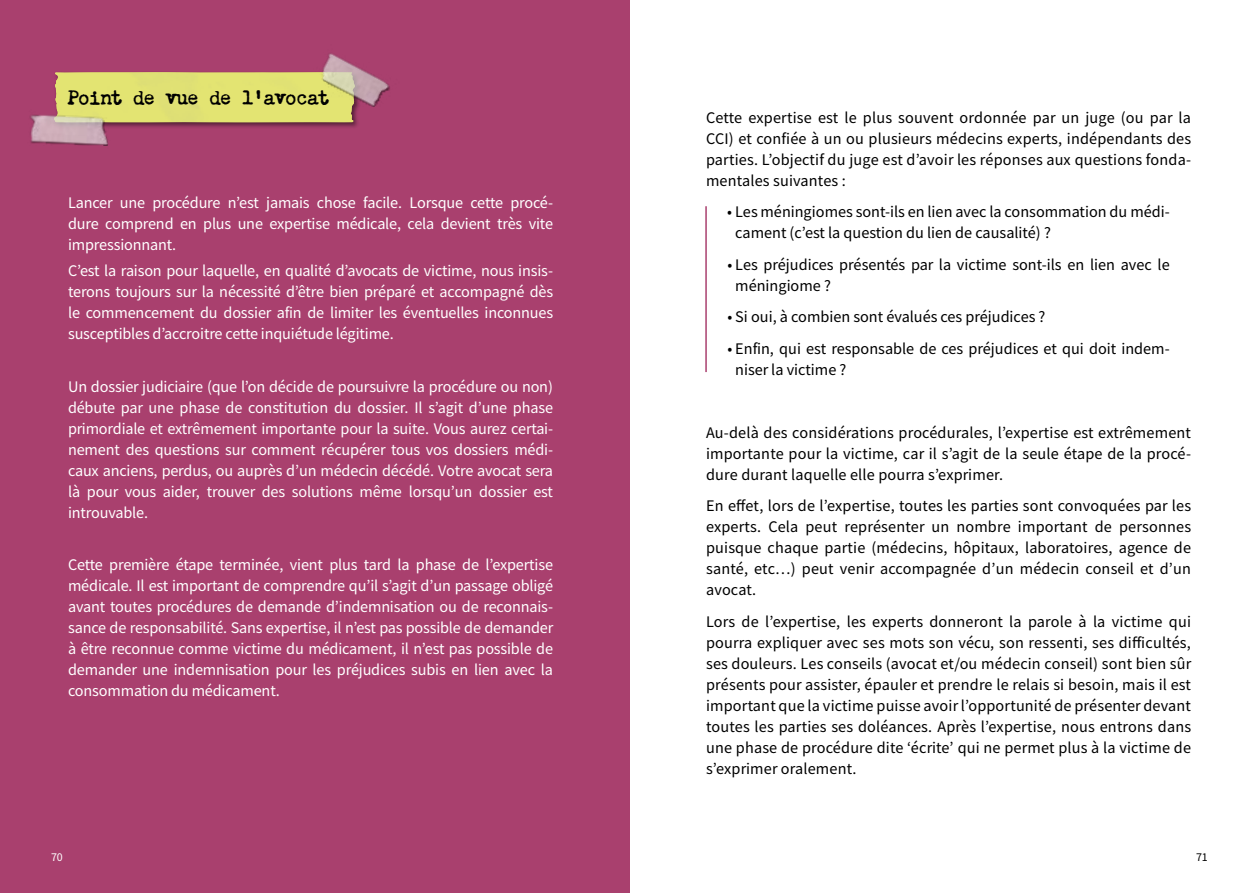
<style>
.page{position:relative;width:1259px;height:893px;background:#fff}
.page>*{position:absolute;margin:0;border:0;box-sizing:border-box;transform-origin:0 0}
.t1{font:500 18px "Chandler 42";color:#000}
.t2{font:16.2px/21px "Source Sans Variable";color:#000;text-align:justify}
.t3{font:16.2px/21px "Source Sans Variable";letter-spacing:-.01em;color:#fff;text-align:justify}
.t4{font:12px "Source Sans Variable";color:#000}
.t5{font:12px "Source Sans Variable";color:#fff}
</style>
<div class="page">
<div style="left:0;top:0;width:629px;height:893px;background:#a9406e"></div>
<div style="left:54px;top:72px;width:307px;height:57px;background:#000;opacity:.5"></div>
<div style="left:54px;top:72px;width:247px;height:50px;background:#e3e472"></div>
<img style="left:301px;top:53px;width:89px;height:69px">
<img style="left:30px;top:104px;width:89px;height:42px">
<hr style="left:705px;top:206px;width:2px;height:166px;background:#a9406e">
<p class="t1" style="left:68px;top:87px;width:263px">Point de vue de l’avocat</p>
<p class="t3" style="left:68px;top:192px;width:486px">Lancer une procédure n’est jamais chose facile. Lorsque cette procé&shy;dure comprend en plus une expertise médicale, cela devient très vite impressionnant.</p>
<p class="t3" style="left:68px;top:260px;width:486px">C’est la raison pour laquelle, en qualité d’avocats de victime, nous insis&shy;terons toujours sur la nécessité d’être bien préparé et accompagné dès le commencement du dossier afin de limiter les éventuelles inconnues susceptibles d’accroitre cette inquiétude légitime.</p>
<p class="t3" style="left:68px;top:376px;width:486px">Un dossier judiciaire (que l’on décide de poursuivre la procédure ou non) débute par une phase de constitution du dossier. Il s’agit d’une phase primordiale et extrêmement importante pour la suite. Vous aurez certai&shy;nement des questions sur comment récupérer tous vos dossiers médi&shy;caux anciens, perdus, ou auprès d’un médecin décédé. Votre avocat sera là pour vous aider, trouver des solutions même lorsqu’un dossier est introuvable.</p>
<p class="t3" style="left:68px;top:554px;width:487px">Cette première étape terminée, vient plus tard la phase de l’expertise médicale. Il est important de comprendre qu’il s’agit d’un passage obligé avant toutes procédures de demande d’indemnisation ou de reconnais&shy;sance de responsabilité. Sans expertise, il n’est pas possible de demander à être reconnue comme victime du médicament, il n’est pas possible de demander une indemnisation pour les préjudices subis en lien avec la consommation du médicament.</p>
<p class="t5" style="left:51px;top:850px;width:13px">70</p>
<p class="t2" style="left:706px;top:107px;width:486px">Cette expertise est le plus souvent ordonnée par un juge (ou par la CCI) et confiée à un ou plusieurs médecins experts, indépendants des parties. L’objectif du juge est d’avoir les réponses aux questions fonda&shy;mentales suivantes :</p>
<p class="t2" style="left:735px;top:201px;width:436px;text-indent:-8px">• Les méningiomes sont-ils en lien avec la consommation du médi&shy;cament (c’est la question du lien de causalité) ?</p>
<p class="t2" style="left:735px;top:254px;width:436px;text-indent:-8px">• Les préjudices présentés par la victime sont-ils en lien avec le méningiome ?</p>
<p class="t2" style="left:727px;top:306px;width:319px">• Si oui, à combien sont évalués ces préjudices ?</p>
<p class="t2" style="left:735px;top:338px;width:436px;text-indent:-8px">• Enfin, qui est responsable de ces préjudices et qui doit indem&shy;niser la victime ?</p>
<p class="t2" style="left:706px;top:422px;width:486px">Au-delà des considérations procédurales, l’expertise est extrêmement importante pour la victime, car il s’agit de la seule étape de la procé&shy;dure durant laquelle elle pourra s’exprimer.</p>
<p class="t2" style="left:706px;top:495px;width:486px">En effet, lors de l’expertise, toutes les parties sont convoquées par les experts. Cela peut représenter un nombre important de personnes puisque chaque partie (médecins, hôpitaux, laboratoires, agence de santé, etc…) peut venir accompagnée d’un médecin conseil et d’un avocat.</p>
<p class="t2" style="left:706px;top:611px;width:487px">Lors de l’expertise, les experts donneront la parole à la victime qui pourra expliquer avec ses mots son vécu, son ressenti, ses difficultés, ses douleurs. Les conseils (avocat et/ou médecin conseil) sont bien sûr présents pour assister, épauler et prendre le relais si besoin, mais il est important que la victime puisse avoir l’opportunité de présenter devant toutes les parties ses doléances. Après l’expertise, nous entrons dans une phase de procédure dite ‘écrite’ qui ne permet plus à la victime de s’exprimer oralement.</p>
<p class="t4" style="left:1196px;top:850px;width:13px">71</p>
</div>
